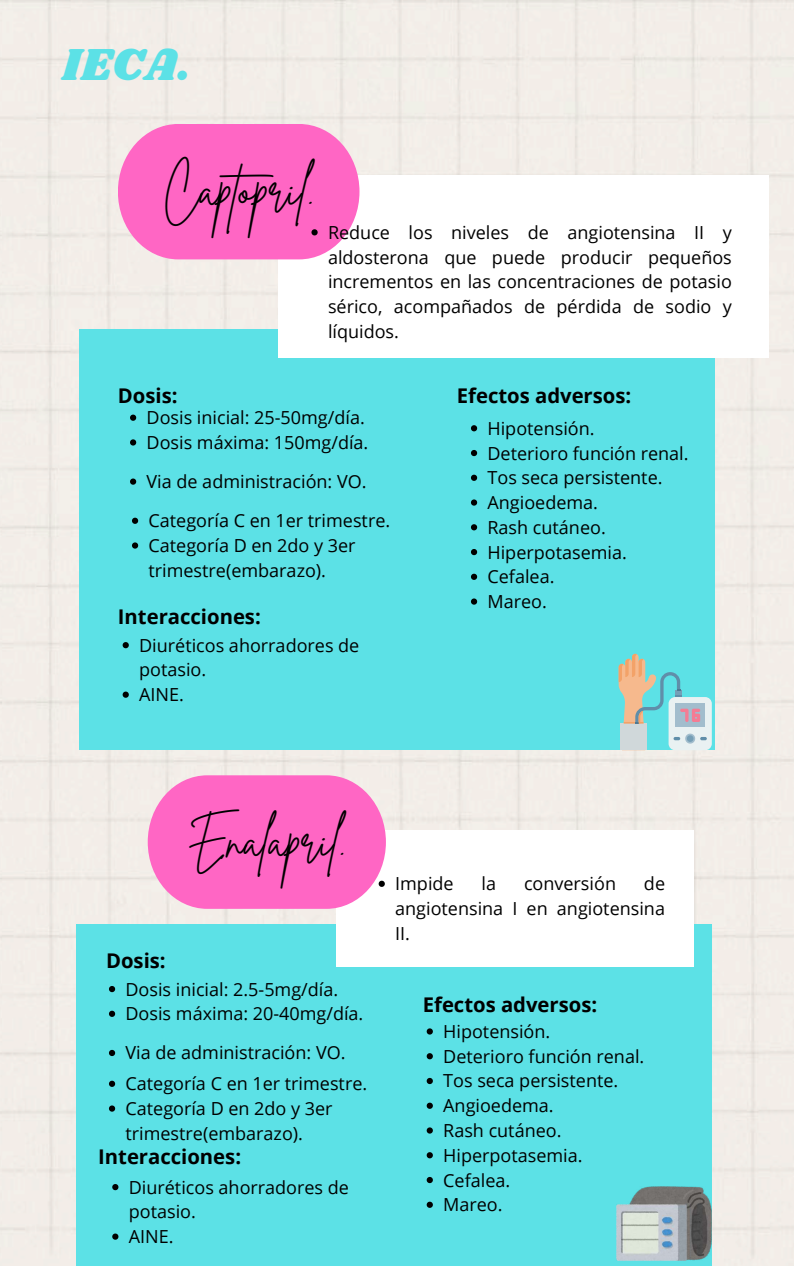
<style>
.page{position:relative;width:794px;height:1266px;background:#fff}
.page>*{position:absolute;margin:0;border:0;box-sizing:border-box;transform-origin:0 0}
.t1{font:48px "Brittany Signature";color:#000}
.t2{font:47.25px "Brittany Signature";color:#000}
.t3{font:46.5px "Shrikhand";color:#5ce1e6}
.t4{font:700 20.25px "Open Sans";color:#000}
.t5{font:18px/24.8px "Open Sans";color:#000}
</style>
<div class="page">
<div style="left:0;top:0;width:793px;height:1266px;background:#f3ede8"></div>
<div style="left:79px;top:329px;width:635px;height:421px;background:#5ce1e6"></div>
<div style="left:278px;top:175px;width:489px;height:183px;background:#fff"></div>
<div style="left:668px;top:697px;width:43px;height:53px;background:#e9f1f2;border-radius:7px"></div>
<svg style="left:618px;top:653px;width:88px;height:97px"></svg>
<div style="left:76px;top:924px;width:635px;height:342px;background:#5ce1e6"></div>
<div style="left:335px;top:831px;width:358px;height:136px;background:#fff"></div>
<img style="left:616px;top:1186px;width:95px;height:75px">
<svg style="left:130px;top:414px;width:6px;height:7px"></svg>
<svg style="left:130px;top:439px;width:6px;height:6px"></svg>
<svg style="left:118px;top:124px;width:241px;height:135px;background:#fd74c8"></svg>
<svg style="left:132px;top:518px;width:6px;height:6px"></svg>
<svg style="left:132px;top:542px;width:6px;height:6px"></svg>
<svg style="left:130px;top:478px;width:6px;height:7px"></svg>
<svg style="left:471px;top:425px;width:6px;height:6px"></svg>
<svg style="left:471px;top:450px;width:6px;height:6px"></svg>
<svg style="left:471px;top:475px;width:6px;height:6px"></svg>
<svg style="left:471px;top:499px;width:6px;height:7px"></svg>
<svg style="left:471px;top:524px;width:6px;height:6px"></svg>
<svg style="left:471px;top:549px;width:6px;height:6px"></svg>
<svg style="left:471px;top:574px;width:6px;height:6px"></svg>
<svg style="left:471px;top:598px;width:6px;height:7px"></svg>
<svg style="left:148px;top:775px;width:237px;height:134px;background:#fd74c8"></svg>
<svg style="left:109px;top:986px;width:6px;height:6px"></svg>
<svg style="left:109px;top:1010px;width:6px;height:7px"></svg>
<svg style="left:109px;top:1050px;width:6px;height:6px"></svg>
<svg style="left:122px;top:642px;width:7px;height:6px"></svg>
<svg style="left:122px;top:691px;width:7px;height:7px"></svg>
<svg style="left:426px;top:1028px;width:6px;height:6px"></svg>
<svg style="left:426px;top:1053px;width:6px;height:6px"></svg>
<svg style="left:426px;top:1078px;width:6px;height:6px"></svg>
<svg style="left:426px;top:1102px;width:6px;height:7px"></svg>
<svg style="left:426px;top:1127px;width:6px;height:6px"></svg>
<svg style="left:426px;top:1152px;width:6px;height:6px"></svg>
<svg style="left:426px;top:1177px;width:6px;height:6px"></svg>
<svg style="left:426px;top:1201px;width:6px;height:7px"></svg>
<svg style="left:112px;top:1184px;width:6px;height:6px"></svg>
<svg style="left:112px;top:1233px;width:6px;height:6px"></svg>
<svg style="left:109px;top:1080px;width:6px;height:7px"></svg>
<svg style="left:109px;top:1105px;width:6px;height:6px"></svg>
<h3 class="t3" style="left:62px;top:32px;width:130px">IECA.</h3>
<h1 class="t1" style="left:163px;top:159px;width:152px">Captopril.</h1>
<p class="t5" style="left:328px;top:219px;width:405px;text-align:justify">Reduce los niveles de angiotensina II y aldosterona que puede producir pequeños incrementos en las concentraciones de potasio sérico, acompañados de pérdida de sodio y líquidos.</p>
<p class="t4" style="left:118px;top:381px;width:61px">Dosis:</p>
<p class="t5" style="left:146px;top:405px;width:223px">Dosis inicial: 25-50mg/día.<br>Dosis máxima: 150mg/día.</p>
<p class="t5" style="left:146px;top:469px;width:221px">Via de administración: VO.</p>
<p class="t5" style="left:148px;top:508px;width:243px">Categoría C en 1er trimestre.<br>Categoría D en 2do y 3er trimestre(embarazo).</p>
<p class="t4" style="left:118px;top:602px;width:144px">Interacciones:</p>
<p class="t5" style="left:139px;top:632px;width:222px">Diuréticos ahorradores de potasio.<br>AINE.</p>
<p class="t4" style="left:456px;top:381px;width:176px">Efectos adversos:</p>
<p class="t5" style="left:487px;top:415px;width:202px">Hipotensión.<br>Deterioro función renal.<br>Tos seca persistente.<br>Angioedema.<br>Rash cutáneo.<br>Hiperpotasemia.<br>Cefalea.<br>Mareo.</p>
<h2 class="t2" style="left:188px;top:810px;width:159px">Enalapril.</h2>
<p class="t4" style="left:106px;top:946px;width:61px">Dosis:</p>
<p class="t5" style="left:125px;top:976px;width:239px">Dosis inicial: 2.5-5mg/día.<br>Dosis máxima: 20-40mg/día.</p>
<p class="t5" style="left:125px;top:1040px;width:221px">Via de administración: VO.</p>
<p class="t5" style="left:125px;top:1071px;width:243px">Categoría C en 1er trimestre.<br>Categoría D en 2do y 3er trimestre(embarazo).</p>
<p class="t4" style="left:98px;top:1142px;width:144px">Interacciones:</p>
<p class="t5" style="left:129px;top:1174px;width:222px">Diuréticos ahorradores de potasio.<br>AINE.</p>
<p class="t5" style="left:395px;top:871px;width:60px">Impide</p>
<p class="t5" style="left:481px;top:871px;width:16px">la</p>
<p class="t5" style="left:523px;top:871px;width:93px">conversión</p>
<p class="t5" style="left:395px;top:871px;width:271px;text-align:justify;text-indent:248px">de angiotensina I en angiotensina II.</p>
<p class="t4" style="left:422px;top:990px;width:176px">Efectos adversos:</p>
<p class="t5" style="left:443px;top:1018px;width:202px">Hipotensión.<br>Deterioro función renal.<br>Tos seca persistente.<br>Angioedema.<br>Rash cutáneo.<br>Hiperpotasemia.<br>Cefalea.<br>Mareo.</p>
</div>
